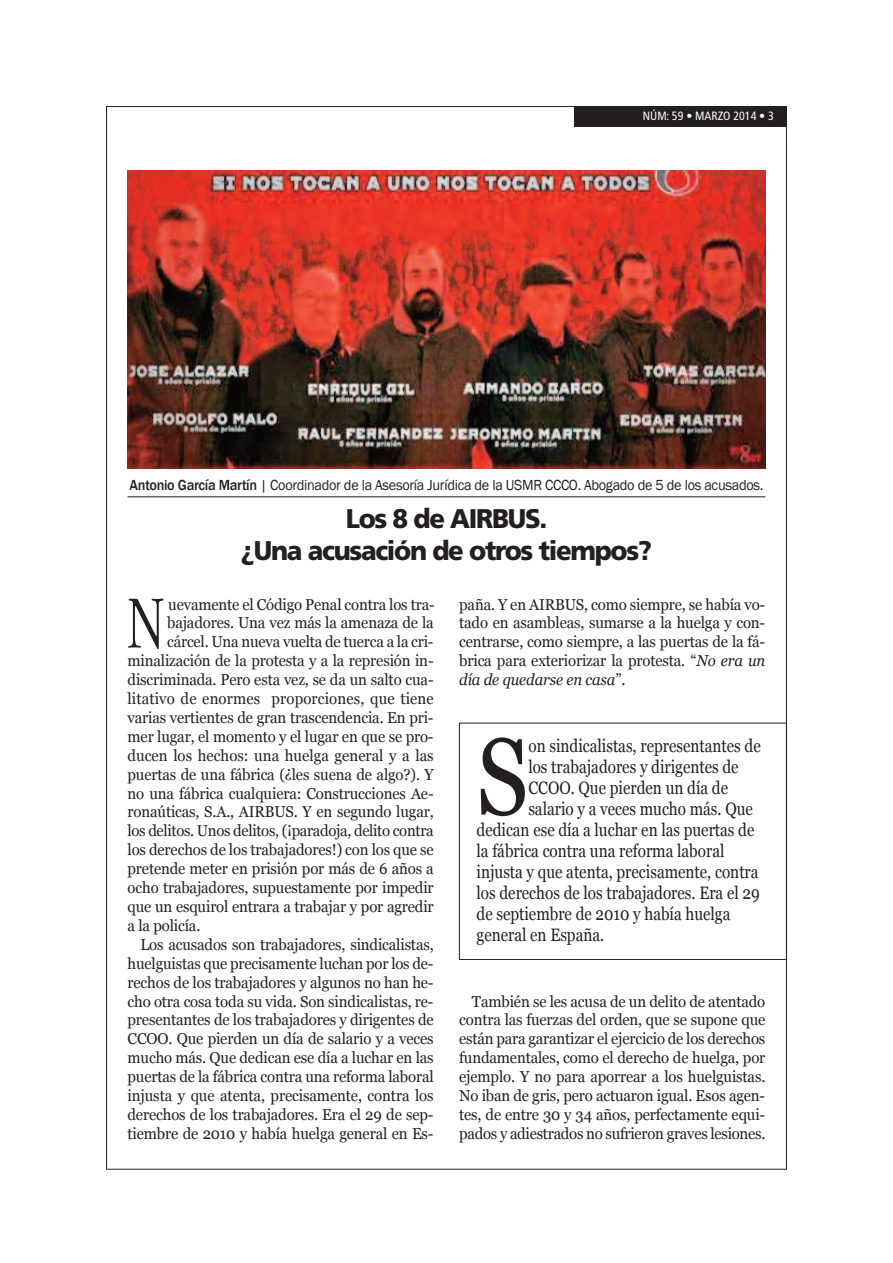
<style>
.page{position:relative;width:893px;height:1263px;background:#fff}
.page>*{position:absolute;margin:0;border:0;box-sizing:border-box;transform-origin:0 0}
.t1{font:108.9px "Georgia";color:#231f20;scale:.85 1}
.t2{font:300 condensed 77.25px "Garamond";color:#231f20;scale:.95 1}
.t3{font:900 27px/32.4px "Frutiger";letter-spacing:-.05em;color:#231f20;text-align:center;scale:.95 1}
.t4{font:18px "Georgia";color:#231f20;scale:.85 1}
.t5{font:15.75px/18.9px "Georgia";letter-spacing:-.01em;color:#231f20;text-align:justify;scale:.95 1}
.t6{font:15.75px "Georgia";letter-spacing:.01em;color:#231f20;scale:.95 1}
.t7{font:15px "Franklin Gothic";letter-spacing:-.02em;color:#231f20;scale:.95 1}
.t8{font:condensed 12px "Frutiger";color:#fff}
.s1{font-weight:500}
.s2{font-style:italic}
</style>
<div class="page">
<div style="left:574px;top:106px;width:213px;height:22px;background:#231f20"></div>
<img style="left:128px;top:170px;width:637px;height:298px">
<hr style="left:128px;top:497px;width:637px;height:1px;background:#231f20">
<div style="left:459px;top:723px;width:328px;height:236px;border:1px solid #231f20"></div>
<p class="t8" style="left:643px;top:111px;width:133px">NÚM: 59 • MARZO 2014 • 3</p>
<p class="t7" style="left:130px;top:476px;width:669px"><span class="s1">Antonio García Martín</span> | Coordinador de la Asesoría Jurídica de la USMR CCCO. Abogado de 5 de los acusados.</p>
<h3 class="t3" style="left:241px;top:504px;width:434px">Los 8 de AIRBUS.<br>¿Una acusación de otros tiempos?</h3>
<h2 class="t2" style="left:128px;top:593px;width:40px">N</h2>
<p class="t5" style="left:168px;top:595px;width:282px">uevamente el Código Penal contra los tra-</p>
<p class="t5" style="left:167px;top:613px;width:282px">bajadores. Una vez más la amenaza de la</p>
<p class="t5" style="left:167px;top:632px;width:282px">cárcel. Una nueva vuelta de tuerca a la cri-</p>
<p class="t5" style="left:128px;top:651px;width:324px">minalización de la protesta y a la represión in-</p>
<p class="t5" style="left:128px;top:670px;width:324px">discriminada. Pero esta vez, se da un salto cua-</p>
<p class="t6" style="left:128px;top:690px;width:324px">litativo de enormes proporciones, que tiene</p>
<p class="t5" style="left:128px;top:708px;width:324px">varias vertientes de gran trascendencia. En pri-</p>
<p class="t5" style="left:128px;top:727px;width:324px">mer lugar, el momento y el lugar en que se pro-</p>
<p class="t5" style="left:128px;top:746px;width:324px">ducen los hechos: una huelga general y a las</p>
<p class="t5" style="left:128px;top:765px;width:324px">puertas de una fábrica (¿les suena de algo?). Y</p>
<p class="t5" style="left:128px;top:784px;width:324px">no una fábrica cualquiera: Construcciones Ae-</p>
<p class="t5" style="left:128px;top:802px;width:324px">ronaúticas, s.A., AiRBUs. Y en segundo lugar,</p>
<p class="t5" style="left:128px;top:821px;width:324px">los delitos. Unos delitos, (¡paradoja, delito contra</p>
<p class="t5" style="left:128px;top:840px;width:324px">los derechos de los trabajadores!) con los que se</p>
<p class="t5" style="left:128px;top:859px;width:324px">pretende meter en prisión por más de 6 años a</p>
<p class="t5" style="left:128px;top:878px;width:324px">ocho trabajadores, supuestamente por impedir</p>
<p class="t5" style="left:128px;top:897px;width:324px">que un esquirol entrara a trabajar y por agredir</p>
<p class="t5" style="left:128px;top:916px;width:78px">a la policía.</p>
<p class="t5" style="left:140px;top:935px;width:310px">los acusados son trabajadores, sindicalistas,</p>
<p class="t5" style="left:128px;top:954px;width:324px">huelguistas que precisamente luchan por los de-</p>
<p class="t5" style="left:128px;top:973px;width:324px">rechos de los trabajadores y algunos no han he-</p>
<p class="t5" style="left:128px;top:991px;width:324px">cho otra cosa toda su vida. son sindicalistas, re-</p>
<p class="t5" style="left:128px;top:1010px;width:324px">presentantes de los trabajadores y dirigentes de</p>
<p class="t5" style="left:128px;top:1029px;width:324px">CCOO. Que pierden un día de salario y a veces</p>
<p class="t5" style="left:128px;top:1048px;width:324px">mucho más. Que dedican ese día a luchar en las</p>
<p class="t5" style="left:128px;top:1067px;width:324px">puertas de la fábrica contra una reforma laboral</p>
<p class="t5" style="left:128px;top:1086px;width:324px">injusta y que atenta, precisamente, contra los</p>
<p class="t5" style="left:128px;top:1105px;width:324px">derechos de los trabajadores. Era el 29 de sep-</p>
<p class="t5" style="left:128px;top:1124px;width:324px">tiembre de 2010 y había huelga general en Es-</p>
<p class="t5" style="left:459px;top:595px;width:324px">paña. Y en AiRBUs, como siempre, se había vo&shy;tado en asambleas, sumarse a la huelga y con&shy;centrarse, como siempre, a las puertas de la fá&shy;brica para exteriorizar la protesta. “<span class="s2">No era un día de quedarse en casa</span>”.</p>
<h1 class="t1" style="left:477px;top:715px;width:63px">s</h1>
<p class="t4" style="left:528px;top:735px;width:275px">on sindicalistas, representantes de</p>
<p class="t4" style="left:528px;top:756px;width:249px">los trabajadores y dirigentes de</p>
<p class="t4" style="left:528px;top:777px;width:236px">CCOO. Que pierden un día de</p>
<p class="t4" style="left:528px;top:798px;width:266px">salario y a veces mucho más. Que</p>
<p class="t4" style="left:477px;top:819px;width:328px">dedican ese día a luchar en las puertas de</p>
<p class="t4" style="left:477px;top:840px;width:293px">la fábrica contra una reforma laboral</p>
<p class="t4" style="left:477px;top:861px;width:333px">injusta y que atenta, precisamente, contra</p>
<p class="t4" style="left:477px;top:882px;width:335px">los derechos de los trabajadores. Era el 29</p>
<p class="t4" style="left:477px;top:903px;width:300px">de septiembre de 2010 y había huelga</p>
<p class="t4" style="left:477px;top:924px;width:152px">general en España.</p>
<p class="t5" style="left:459px;top:991px;width:324px;text-indent:13px">También se les acusa de un delito de atentado contra las fuerzas del orden, que se supone que están para garantizar el ejercicio de los derechos fundamentales, como el derecho de huelga, por ejemplo. Y no para aporrear a los huelguistas. no iban de gris, pero actuaron igual. Esos agen&shy;tes, de entre 30 y 34 años, perfectamente equi&shy;pados y adiestrados no sufrieron graves lesiones.</p>
</div>
